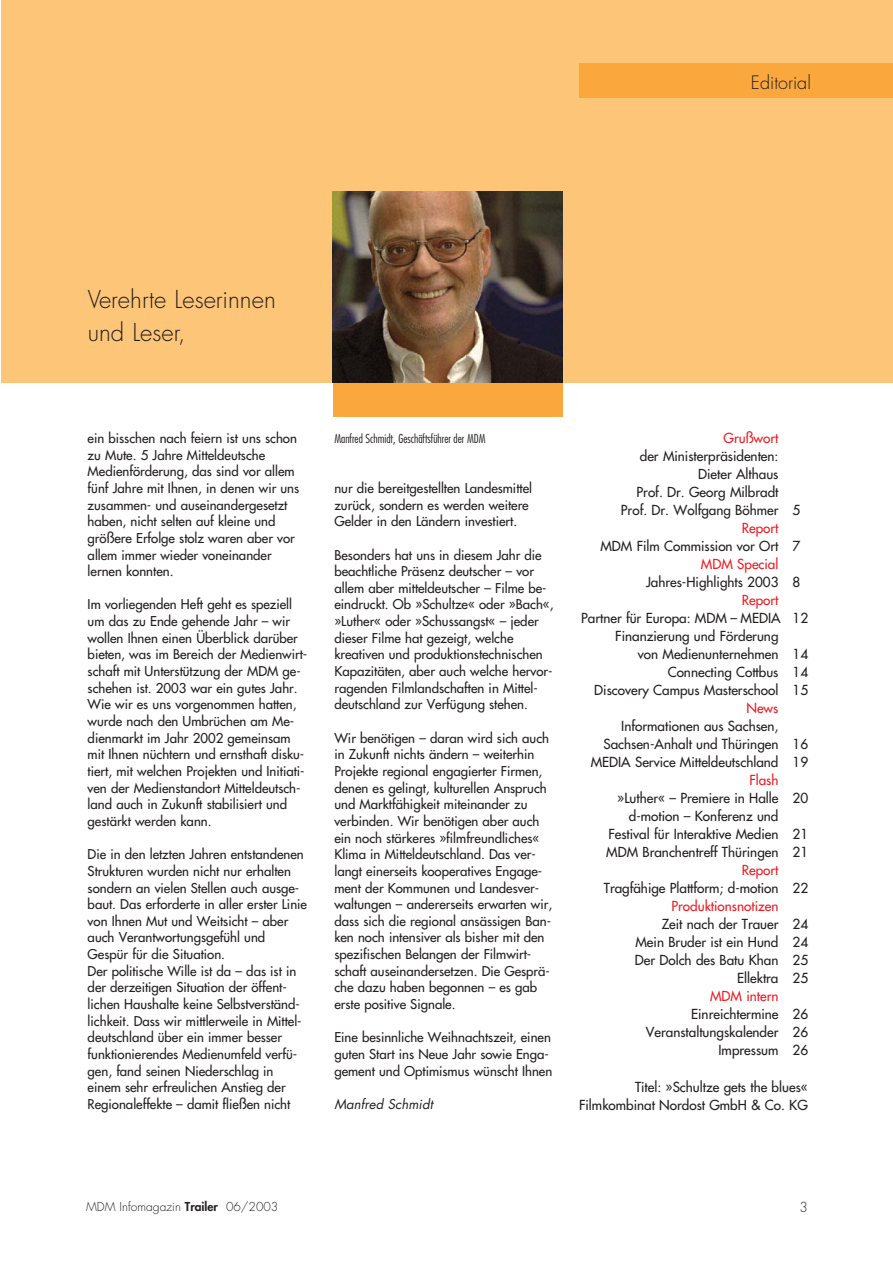
<style>
.page{position:relative;width:893px;height:1263px;background:#fff}
.page>*{position:absolute;margin:0;border:0;box-sizing:border-box;transform-origin:0 0}
.t1{font:300 24px/33px "Futura";color:#231f1f}
.t2{font:300 18px "Futura";color:#231f1f}
.t3{font:13.5px/18px "Futura";color:#231f1f;text-align:right}
.t4{font:13.5px "Futura";color:#ee1c24}
.t5{font:300 13.5px "Futura";color:#231f1f}
.t6{font:13.2px/16.6px "Futura";color:#231f1f}
.t7{font:italic 13.2px "Futura";color:#231f1f}
.t8{font:300 condensed 12px "Futura";color:#231f1f}
.t9{font:300 12px "Futura";color:#231f1f}
.s1{font-weight:800}
</style>
<div class="page">
<div style="left:333px;top:383px;width:229px;height:34px;background:#faa73e"></div>
<div style="left:1px;top:0;width:891px;height:383px;background:#fdc578"></div>
<div style="left:579px;top:64px;width:313px;height:34px;background:#faa73e"></div>
<img style="left:333px;top:191px;width:229px;height:192px">
<h2 class="t2" style="left:751px;top:74px;width:61px">Editorial</h2>
<h1 class="t1" style="left:88px;top:285px;width:189px">Verehrte Leserinnen und Leser,</h1>
<p class="t6" style="left:88px;top:431px;width:213px">ein bisschen nach feiern ist uns schon zu Mute. 5 Jahre Mitteldeutsche Medienförderung, das sind vor allem fünf Jahre mit Ihnen, in denen wir uns zusammen- und auseinandergesetzt haben, nicht selten auf kleine und größere Erfolge stolz waren aber vor allem immer wieder voneinander lernen konnten.</p>
<p class="t6" style="left:88px;top:597px;width:221px">Im vorliegenden Heft geht es speziell um das zu Ende gehende Jahr – wir wollen Ihnen einen Überblick darüber bieten, was im Bereich der Medienwirt&shy;schaft mit Unterstützung der MDM ge&shy;schehen ist. 2003 war ein gutes Jahr.<br>Wie wir es uns vorgenommen hatten, wurde nach den Umbrüchen am Me&shy;dienmarkt im Jahr 2002 gemeinsam mit Ihnen nüchtern und ernsthaft disku&shy;tiert, mit welchen Projekten und Initiati&shy;ven der Medienstandort Mitteldeutsch&shy;land auch in Zukunft stabilisiert und gestärkt werden kann.</p>
<p class="t6" style="left:88px;top:847px;width:221px">Die in den letzten Jahren entstandenen Strukturen wurden nicht nur erhalten sondern an vielen Stellen auch ausge&shy;baut. Das erforderte in aller erster Linie von Ihnen Mut und Weitsicht – aber auch Verantwortungsgefühl und Gespür für die Situation.<br>Der politische Wille ist da – das ist in der derzeitigen Situation der öffent&shy;lichen Haushalte keine Selbstverständ&shy;lichkeit. Dass wir mittlerweile in Mittel&shy;deutschland über ein immer besser funktionierendes Medienumfeld verfü&shy;gen, fand seinen Niederschlag in einem sehr erfreulichen Anstieg der Regionaleffekte – damit fließen nicht</p>
<p class="t8" style="left:334px;top:433px;width:153px">Manfred Schmidt, Geschäftsführer der MDM</p>
<p class="t6" style="left:334px;top:481px;width:199px">nur die bereitgestellten Landesmittel zurück, sondern es werden weitere<br>Gelder in den Ländern investiert.</p>
<p class="t6" style="left:334px;top:547px;width:221px">Besonders hat uns in diesem Jahr die beachtliche Präsenz deutscher – vor allem aber mitteldeutscher – Filme be&shy;eindruckt. Ob »Schultze« oder »Bach«, »Luther« oder »Schussangst« – jeder dieser Filme hat gezeigt, welche kreativen und produktionstechnischen Kapazitäten, aber auch welche hervor&shy;ragenden Filmlandschaften in Mittel&shy;deutschland zur Verfügung stehen.</p>
<p class="t6" style="left:334px;top:730px;width:219px">Wir benötigen – daran wird sich auch in Zukunft nichts ändern – weiterhin Projekte regional engagierter Firmen, denen es gelingt, kulturellen Anspruch und Marktfähigkeit miteinander zu verbinden. Wir benötigen aber auch ein noch stärkeres »filmfreundliches« Klima in Mitteldeutschland. Das ver&shy;langt einerseits kooperatives Engage&shy;ment der Kommunen und Landesver&shy;waltungen – andererseits erwarten wir, dass sich die regional ansässigen Ban&shy;ken noch intensiver als bisher mit den spezifischen Belangen der Filmwirt&shy;schaft auseinandersetzen. Die Gesprä&shy;che dazu haben begonnen – es gab erste positive Signale.</p>
<p class="t6" style="left:334px;top:1030px;width:219px">Eine besinnliche Weihnachtszeit, einen guten Start ins Neue Jahr sowie Enga&shy;gement und Optimismus wünscht Ihnen</p>
<p class="t7" style="left:334px;top:1098px;width:100px">Manfred Schmidt</p>
<p class="t4" style="left:723px;top:431px;width:56px">Grußwort</p>
<p class="t3" style="left:640px;top:448px;width:140px">der Ministerpräsidenten:</p>
<p class="t3" style="left:698px;top:466px;width:82px">Dieter Althaus</p>
<p class="t3" style="left:636px;top:484px;width:143px">Prof. Dr. Georg Milbradt</p>
<p class="t3" style="left:621px;top:502px;width:181px">Prof. Dr. Wolfgang Böhmer 5</p>
<p class="t4" style="left:741px;top:521px;width:38px">Report</p>
<p class="t3" style="left:600px;top:538px;width:201px">MDM Film Commission vor Ort 7</p>
<p class="t4" style="left:701px;top:557px;width:79px">MDM Special</p>
<p class="t3" style="left:646px;top:574px;width:156px">Jahres-Highlights 2003 8</p>
<p class="t4" style="left:741px;top:593px;width:38px">Report</p>
<p class="t3" style="left:581px;top:610px;width:228px;text-align:center">Partner für Europa: MDM – MEDIA 12<br>Finanzierung und Förderung</p>
<p class="t3" style="left:594px;top:646px;width:215px">von Medienunternehmen 14<br>Connecting Cottbus 14<br>Discovery Campus Masterschool 15</p>
<p class="t4" style="left:746px;top:701px;width:34px">News</p>
<p class="t3" style="left:621px;top:718px;width:159px">Informationen aus Sachsen,</p>
<p class="t3" style="left:603px;top:736px;width:206px">Sachsen-Anhalt und Thüringen 16</p>
<p class="t3" style="left:590px;top:754px;width:219px">MEDIA Service Mitteldeutschland 19</p>
<p class="t4" style="left:749px;top:773px;width:31px">Flash</p>
<p class="t3" style="left:617px;top:790px;width:192px">»Luther« – Premiere in Halle 20</p>
<p class="t3" style="left:629px;top:808px;width:151px">d-motion – Konferenz und</p>
<p class="t3" style="left:608px;top:826px;width:201px">Festival für Interaktive Medien 21</p>
<p class="t3" style="left:606px;top:844px;width:203px">MDM Branchentreff Thüringen 21</p>
<p class="t4" style="left:741px;top:863px;width:38px">Report</p>
<p class="t3" style="left:604px;top:880px;width:206px">Tragfähige Plattform; d-motion 22</p>
<p class="t4" style="left:671px;top:899px;width:108px">Produktionsnotizen</p>
<p class="t3" style="left:634px;top:916px;width:175px">Zeit nach der Trauer 24<br>Mein Bruder ist ein Hund 24<br>Der Dolch des Batu Khan 25<br>Ellektra 25</p>
<p class="t4" style="left:710px;top:989px;width:70px">MDM intern</p>
<p class="t3" style="left:646px;top:1006px;width:164px">Einreichtermine 26<br>Veranstaltungskalender 26<br>Impressum 26</p>
<p class="t3" style="left:579px;top:1079px;width:230px">Titel: »Schultze gets the blues«<br>Filmkombinat Nordost GmbH &amp; Co. KG</p>
<p class="t9" style="left:86px;top:1201px;width:194px">MDM Infomagazin <span class="s1">Trailer</span> 06/2003</p>
<p class="t5" style="left:799px;top:1201px;width:10px">3</p>
</div>
